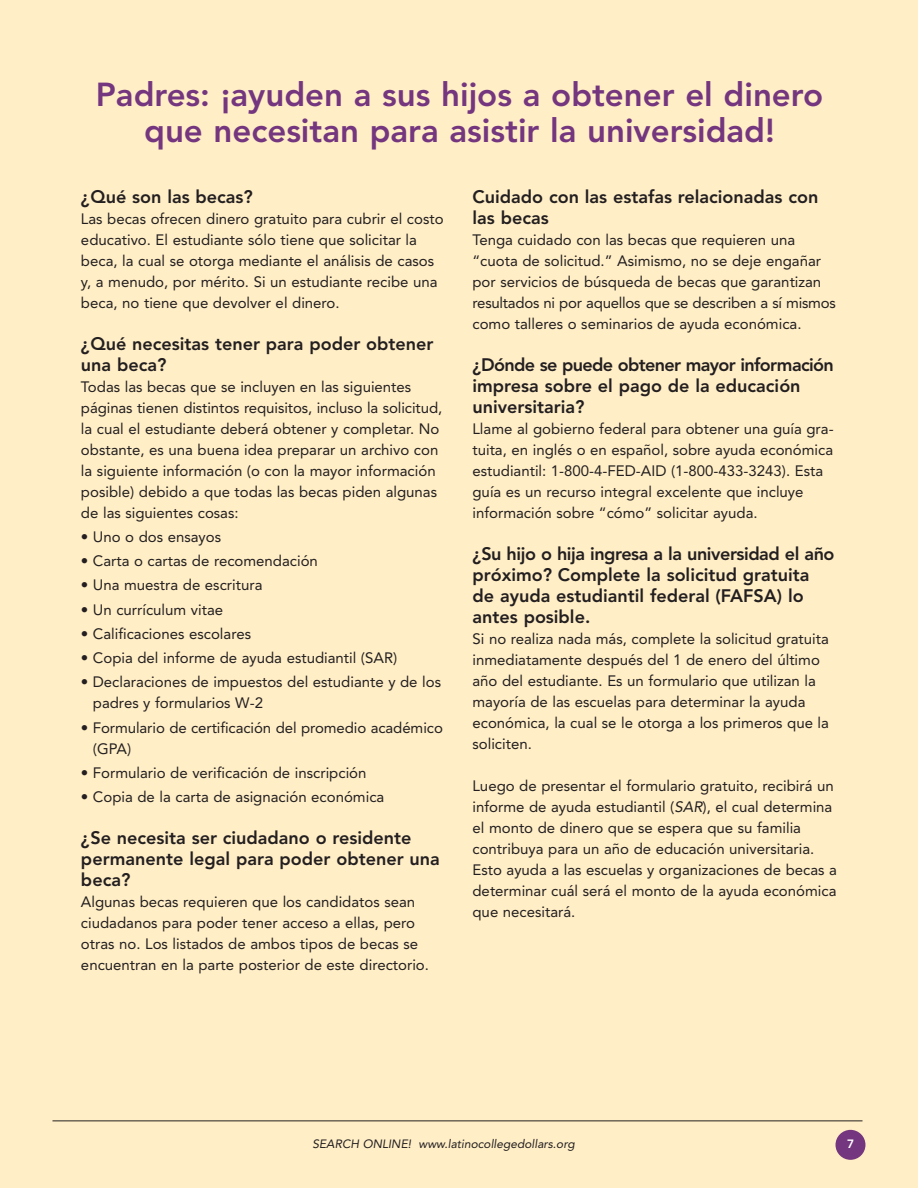
<style>
.page{position:relative;width:918px;height:1188px;background:#ffeec6}
.page>*{position:absolute;margin:0;border:0;box-sizing:border-box;transform-origin:0 0}
.t1{font:800 33px/36px "Avenir";color:#74367e;text-align:center}
.t2{font:800 18px/21px "Avenir";color:#231f20}
.t3{font:15px/21px "Avenir";color:#231f20}
.t4{font:12px "Avenir";color:#231f20}
.t5{font:800 12px "Avenir";color:#fff}
</style>
<div class="page">
<div style="left:836px;top:1130px;width:29px;height:30px;background:#74367e;border-radius:50%"></div>
<hr style="left:52px;top:1120px;width:810px;height:1px;background:#231f20">
<h1 class="t1" style="left:96px;top:79px;width:729px">Padres: ¡ayuden a sus hijos a obtener el dinero que necesitan para asistir la universidad!</h1>
<p class="t2" style="left:81px;top:187px;width:173px">¿Qué son las becas?</p>
<p class="t3" style="left:81px;top:209px;width:364px">Las becas ofrecen dinero gratuito para cubrir el costo educativo. El estudiante sólo tiene que solicitar la beca, la cual se otorga mediante el análisis de casos y, a menudo, por mérito. Si un estudiante recibe una beca, no tiene que devolver el dinero.</p>
<p class="t2" style="left:81px;top:334px;width:354px">¿Qué necesitas tener para poder obtener una beca?</p>
<p class="t3" style="left:81px;top:377px;width:363px">Todas las becas que se incluyen en las siguientes páginas tienen distintos requisitos, incluso la solicitud, la cual el estudiante deberá obtener y completar. No obstante, es una buena idea preparar un archivo con la siguiente información (o con la mayor información posible) debido a que todas las becas piden algunas de las siguientes cosas:</p>
<p class="t3" style="left:81px;top:527px;width:142px">• Uno o dos ensayos</p>
<p class="t3" style="left:81px;top:552px;width:238px">• Carta o cartas de recomendación</p>
<p class="t3" style="left:81px;top:576px;width:183px">• Una muestra de escritura</p>
<p class="t3" style="left:81px;top:600px;width:144px">• Un currículum vitae</p>
<p class="t3" style="left:81px;top:624px;width:172px">• Calificaciones escolares</p>
<p class="t3" style="left:81px;top:649px;width:318px">• Copia del informe de ayuda estudiantil (SAR)</p>
<p class="t3" style="left:93px;top:673px;width:350px;text-indent:-12px">• Declaraciones de impuestos del estudiante y de los padres y formularios W-2</p>
<p class="t3" style="left:93px;top:718px;width:352px;text-indent:-12px">• Formulario de certificación del promedio académico (GPA)</p>
<p class="t3" style="left:81px;top:763px;width:287px">• Formulario de verificación de inscripción</p>
<p class="t3" style="left:81px;top:788px;width:305px">• Copia de la carta de asignación económica</p>
<p class="t2" style="left:81px;top:829px;width:360px">¿Se necesita ser ciudadano o residente permanente legal para poder obtener una beca?</p>
<p class="t3" style="left:81px;top:893px;width:350px">Algunas becas requieren que los candidatos sean ciudadanos para poder tener acceso a ellas, pero otras no. Los listados de ambos tipos de becas se encuentran en la parte posterior de este directorio.</p>
<p class="t2" style="left:472px;top:187px;width:347px">Cuidado con las estafas relacionadas con las becas</p>
<p class="t3" style="left:472px;top:230px;width:365px">Tenga cuidado con las becas que requieren una “cuota de solicitud.” Asimismo, no se deje engañar por servicios de búsqueda de becas que garantizan resultados ni por aquellos que se describen a sí mismos como talleres o seminarios de ayuda económica.</p>
<p class="t2" style="left:472px;top:355px;width:363px">¿Dónde se puede obtener mayor información impresa sobre el pago de la educación universitaria?</p>
<p class="t3" style="left:472px;top:419px;width:363px">Llame al gobierno federal para obtener una guía gra&shy;tuita, en inglés o en español, sobre ayuda económica estudiantil: 1-800-4-FED-AID (1-800-433-3243). Esta guía es un recurso integral excelente que incluye información sobre “cómo” solicitar ayuda.</p>
<p class="t2" style="left:472px;top:544px;width:364px">¿Su hijo o hija ingresa a la universidad el año próximo? Complete la solicitud gratuita de ayuda estudiantil federal (FAFSA) lo antes posible.</p>
<p class="t3" style="left:472px;top:629px;width:358px">Si no realiza nada más, complete la solicitud gratuita inmediatamente después del 1 de enero del último año del estudiante. Es un formulario que utilizan la mayoría de las escuelas para determinar la ayuda económica, la cual se le otorga a los primeros que la soliciten.</p>
<p class="t3" style="left:472px;top:776px;width:366px">Luego de presentar el formulario gratuito, recibirá un informe de ayuda estudiantil (SAR), el cual determina el monto de dinero que se espera que su familia contribuya para un año de educación universitaria.<br>Esto ayuda a las escuelas y organizaciones de becas a determinar cuál será el monto de la ayuda económica que necesitará.</p>
<p class="t4" style="left:313px;top:1139px;width:265px">SEARCH ONLINE! www.latinocollegedollars.org</p>
<p class="t5" style="left:847px;top:1139px;width:9px">7</p>
</div>
